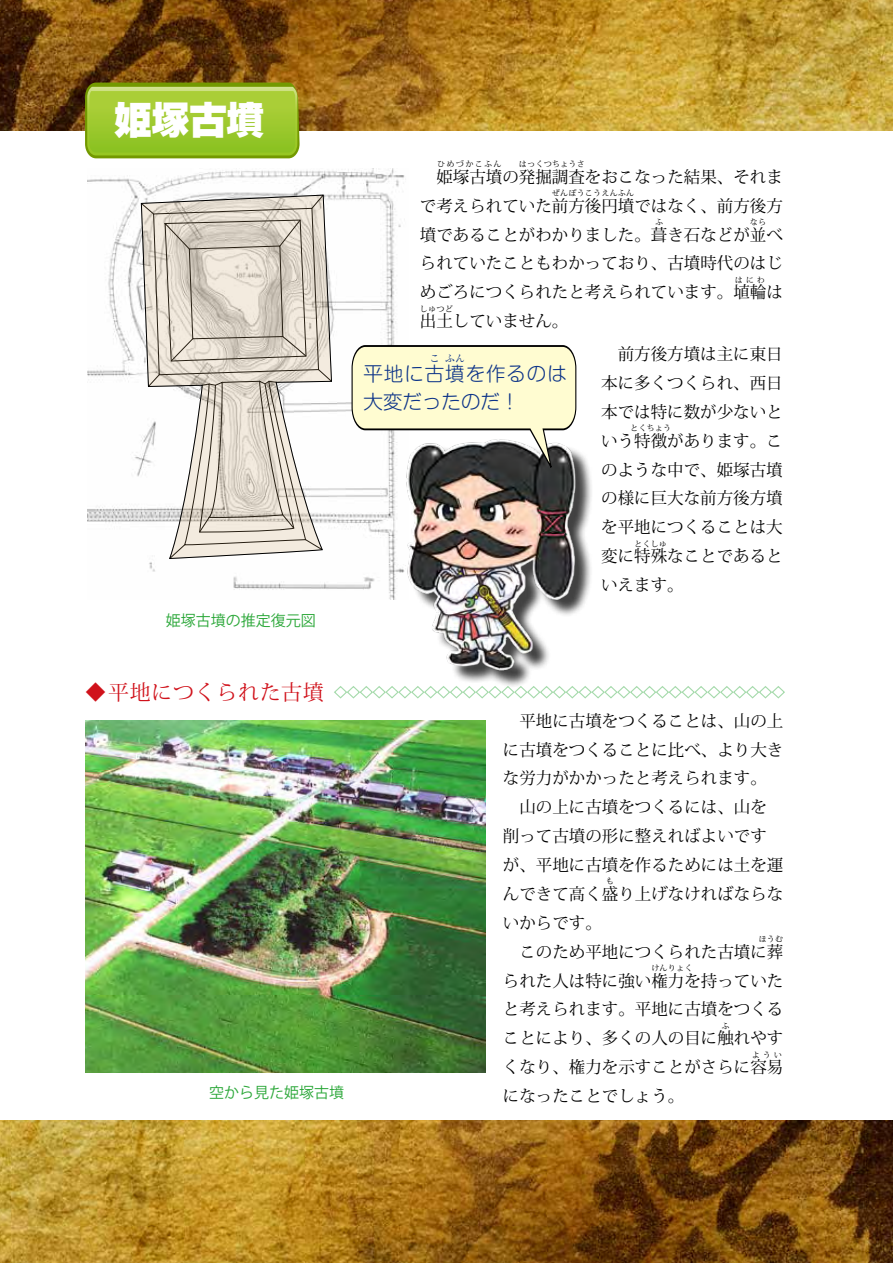
<style>
.page{position:relative;width:893px;height:1263px;background:#fff}
.page>*{position:absolute;margin:0;border:0;box-sizing:border-box;transform-origin:0 0}
.t1{font:900 37.5px "Shin Go Pro";color:#fff}
.t2{font:21px "Koz Min Pro";letter-spacing:.03em;color:#d0121b}
.t3{font:300 19.5px "Shin M Go Pro";letter-spacing:.045em;color:#0c3388}
.t4{font:300 19.5px "Shin M Go Pro";color:#0c3388}
.t5{font:16.5px/28.8px "Koz Min Pro";color:#000}
.t6{font:15px "Koz Go Pro";color:#2aa738}
.t7{font:300 9.75px "Shin M Go Pro";color:#0c3388}
.t8{font:8.25px "Koz Min Pro";color:#000}
.t9{font:8.25px "Koz Min Pro";letter-spacing:.145em;color:#000}
</style>
<div class="page">
<img style="left:0;top:1120px;width:893px;height:143px">
<img style="left:0;top:0;width:893px;height:130px">
<img style="left:87px;top:168px;width:318px;height:422px">
<svg style="left:141px;top:195px;width:191px;height:364px"></svg>
<img style="left:85px;top:720px;width:400px;height:353px">
<div style="left:410px;top:442px;width:184px;height:246px;background:#000;opacity:.75"></div>
<img style="left:388px;top:442px;width:201px;height:236px">
<svg style="left:351px;top:344px;width:226px;height:129px"></svg>
<svg style="left:334px;top:685px;width:451px;height:14px"></svg>
<svg style="left:85px;top:83px;width:215px;height:75px;background:#9cc52f"></svg>
<h1 class="t1" style="left:114px;top:90px;width:151px">姫塚古墳</h1>
<p class="t6" style="left:166px;top:610px;width:151px">姫塚古墳の推定復元図</p>
<p class="t2" style="left:85px;top:677px;width:240px">◆ 平地につくられた古墳</p>
<p class="t9" style="left:437px;top:158px;width:66px">ひめづかこふん</p>
<p class="t8" style="left:519px;top:158px;width:67px">はっくつちょうさ</p>
<p class="t5" style="left:420px;top:191px;width:364px">で考えられていた前方後円墳ではなく、前方後方</p>
<p class="t5" style="left:420px;top:162px;width:364px">　姫塚古墳の発掘調査をおこなった結果、それま</p>
<p class="t8" style="left:552px;top:187px;width:84px">ぜんぽうこうえんふん</p>
<p class="t5" style="left:420px;top:220px;width:364px">墳であることがわかりました。葺き石などが並べ</p>
<p class="t8" style="left:655px;top:216px;width:10px">ふ</p>
<p class="t8" style="left:750px;top:216px;width:18px">なら</p>
<p class="t5" style="left:420px;top:248px;width:364px">られていたこともわかっており、古墳時代のはじめごろにつくられたと考えられています。埴輪は</p>
<p class="t8" style="left:735px;top:274px;width:32px">はにわ</p>
<p class="t8" style="left:420px;top:303px;width:34px">しゅつど</p>
<p class="t5" style="left:420px;top:306px;width:150px">出土していません。</p>
<p class="t7" style="left:430px;top:351px;width:11px">こ</p>
<p class="t7" style="left:445px;top:351px;width:21px">ふん</p>
<p class="t4" style="left:364px;top:386px;width:157px">大変だったのだ！</p>
<p class="t3" style="left:364px;top:358px;width:205px">平地に古墳を作るのは</p>
<p class="t5" style="left:601px;top:339px;width:183px;text-align:justify">　前方後方墳は主に東日本に多くつくられ、西日本では特に数が少ないという特徴があります。こ</p>
<p class="t8" style="left:630px;top:422px;width:43px">とくちょう</p>
<p class="t5" style="left:601px;top:454px;width:183px;text-align:justify">のような中で、姫塚古墳の様に巨大な前方後方墳を平地につくることは大変に特殊なことであると</p>
<p class="t8" style="left:634px;top:538px;width:34px">とくしゅ</p>
<p class="t5" style="left:601px;top:570px;width:84px">いえます。</p>
<p class="t5" style="left:503px;top:706px;width:282px">　平地に古墳をつくることは、山の上に古墳をつくることに比べ、より大きな労力がかかったと考えられます。　山の上に古墳をつくるには、山を削って古墳の形に整えればよいですが、平地に古墳を作るためには土を運んできて高く盛り上げなければならな</p>
<p class="t8" style="left:606px;top:875px;width:10px">も</p>
<p class="t5" style="left:503px;top:908px;width:282px">いからです。<br>　このため平地につくられた古墳に葬</p>
<p class="t8" style="left:759px;top:933px;width:26px">ほうむ</p>
<p class="t5" style="left:503px;top:965px;width:282px">られた人は特に強い権力を持っていた</p>
<p class="t8" style="left:651px;top:962px;width:43px">けんりょく</p>
<p class="t5" style="left:503px;top:994px;width:282px">と考えられます。平地に古墳をつくることにより、多くの人の目に触れやす</p>
<p class="t8" style="left:721px;top:1020px;width:10px">ふ</p>
<p class="t5" style="left:503px;top:1052px;width:282px">くなり、権力を示すことがさらに容易</p>
<p class="t8" style="left:752px;top:1049px;width:32px">ようい</p>
<p class="t6" style="left:209px;top:1083px;width:136px">空から見た姫塚古墳</p>
<p class="t5" style="left:503px;top:1081px;width:183px">になったことでしょう。</p>
</div>
